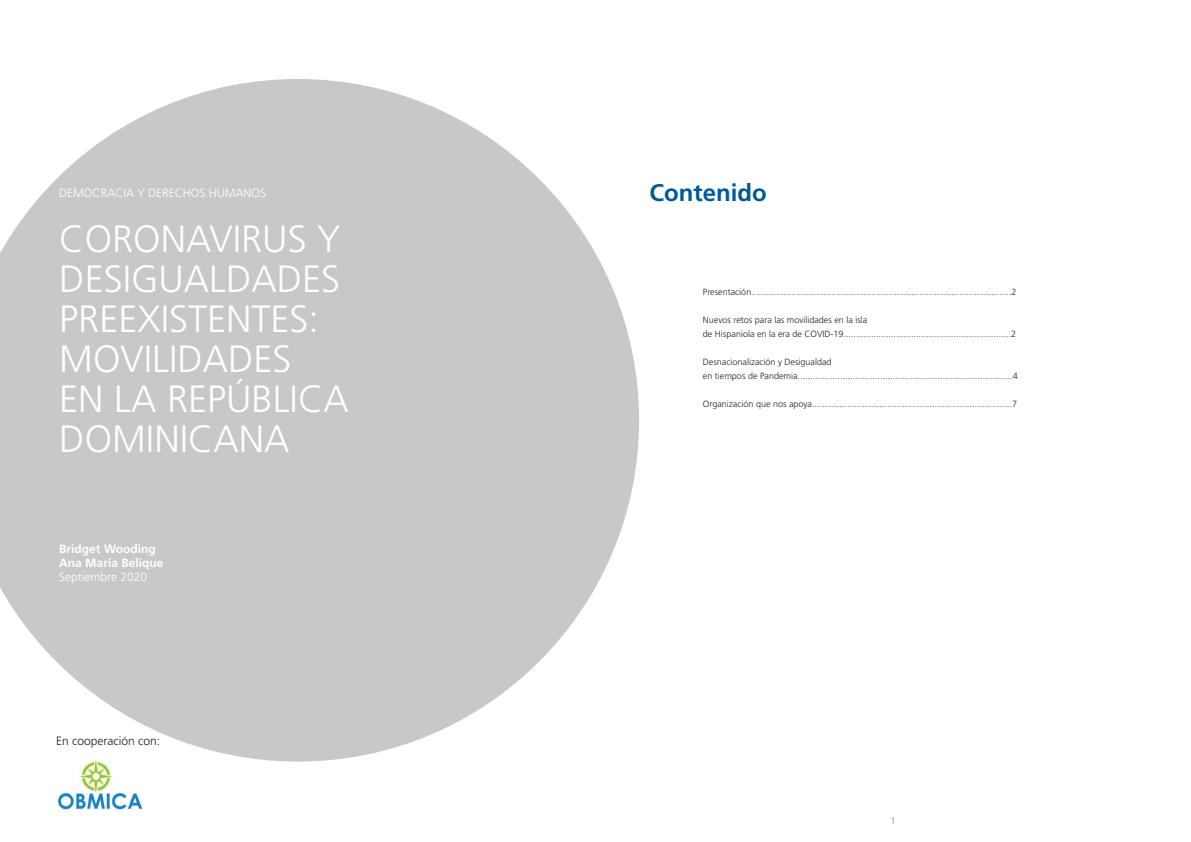
<style>
.page{position:relative;width:1191px;height:842px;background:#fff}
.page>*{position:absolute;margin:0;border:0;box-sizing:border-box;transform-origin:0 0}
.t1{font:300 38px/40px "Frutiger";color:#fff}
.t2{font:700 24px "Frutiger";color:#00599b}
.t3{font:300 12px "Frutiger";color:#fff}
.t4{font:700 12px/14px "Frutiger";color:#fff}
.t5{font:300 12px "Frutiger";color:#231f20}
.t6{font:300 9.4px "Frutiger";color:#888787}
.t7{font:300 9px/14px "Frutiger";color:#231f20}
</style>
<div class="page">
<svg style="left:0;top:79px;width:639px;height:682px;fill:#c7c8ca"></svg>
<img style="left:56px;top:748px;width:89px;height:62px">
<h3 class="t3" style="left:59px;top:186px;width:208px">DEMOCRACIA Y DERECHOS HUMANOS</h3>
<h1 class="t1" style="left:59px;top:219px;width:291px">CORONAVIRUS Y<br>DESIGUALDADES<br>PREEXISTENTES:<br>MOVILIDADES<br>EN LA REPÚBLICA<br>DOMINICANA</h1>
<h3 class="t4" style="left:59px;top:541px;width:106px">Bridget Wooding<br>Ana María Belique</h3>
<h3 class="t3" style="left:59px;top:570px;width:89px">Septiembre 2020</h3>
<h3 class="t5" style="left:56px;top:734px;width:106px">En cooperación con:</h3>
<h2 class="t2" style="left:649px;top:178px;width:119px">Contenido</h2>
<p class="t7" style="left:703px;top:285px;width:315px">Presentación........................................................................................................2</p>
<p class="t7" style="left:703px;top:313px;width:315px">Nuevos retos para las movilidades en la isla<br>de Hispaniola en la era de COVID-19...................................................................2</p>
<p class="t7" style="left:703px;top:355px;width:316px">Desnacionalización y Desigualdad<br>en tiempos de Pandemia......................................................................................4</p>
<p class="t7" style="left:703px;top:397px;width:316px">Organización que nos apoya................................................................................7</p>
<p class="t6" style="left:890px;top:816px;width:7px">1</p>
</div>
